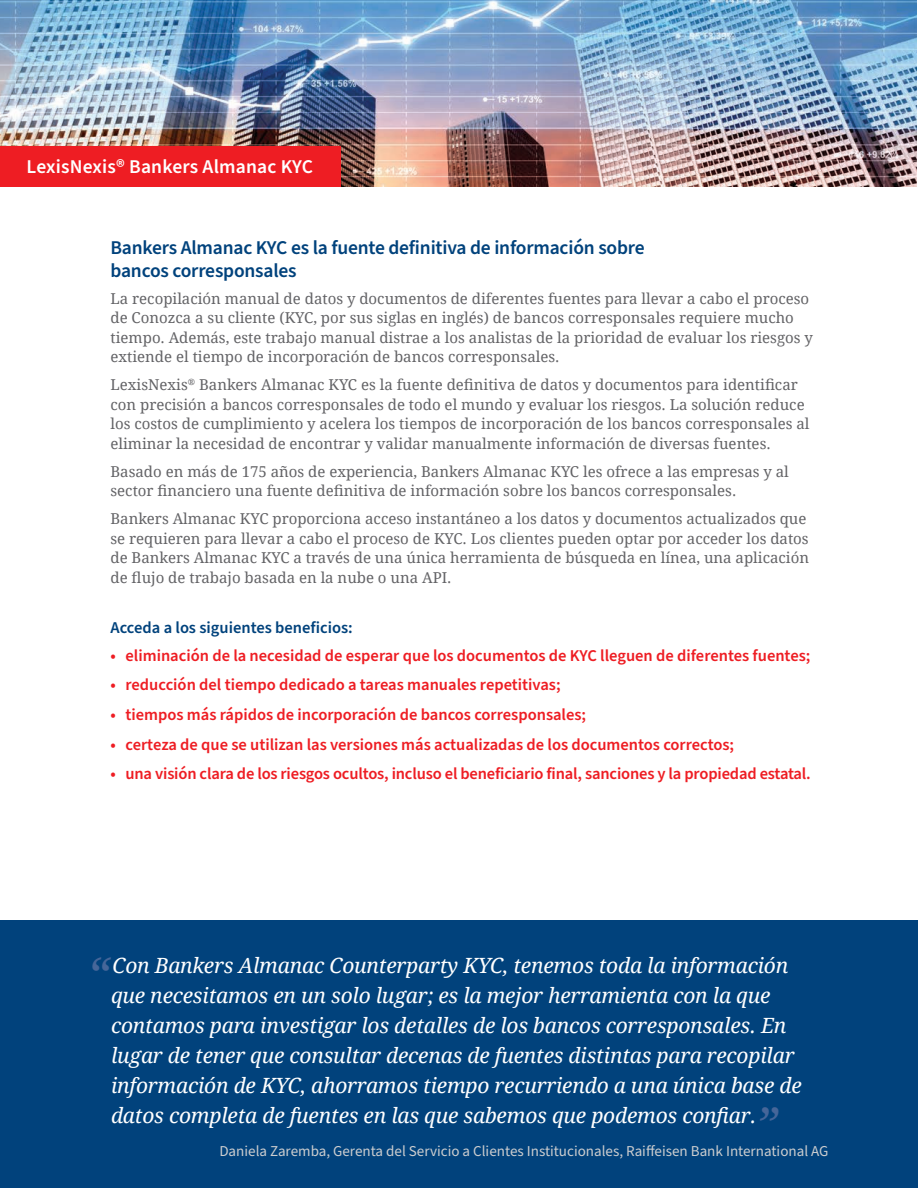
<style>
.page{position:relative;width:918px;height:1188px;background:#fff}
.page>*{position:absolute;margin:0;border:0;box-sizing:border-box;transform-origin:0 0}
.Accent_call_out{font:italic 48.45px "Droid Serif";color:#466699}
.Accent_call_out-2{font:italic 21px/30px "Droid Serif";letter-spacing:-.01em;color:#fff}
.Content_-_Subhead_co{font:600 19.5px/23.4px "Source Sans Pro";letter-spacing:-.01em;color:#01427c}
.DESCRIPTOR_FLAG_-_RI{font:600 19.5px "Source Sans Pro";letter-spacing:.01em;color:#fff}
.R_bullets_bold{font:600 16.5px "Source Sans Pro";color:#ee1d23}
.Content_-_1_Column{font:600 16.5px "Source Sans Pro";color:#01427c}
.Content_-_1_Column-2{font:15px/19.5px "Droid Serif";color:#636366}
.Credit{font:15px "Source Sans Pro";color:#cccdcf}
</style>
<div class="page">
<img style="left:0;top:0;width:917px;height:187px">
<div style="left:0;top:920px;width:918px;height:268px;background:#01427c"></div>
<div style="left:0;top:146px;width:340px;height:41px;background:#ee1d23"></div>
<p class="DESCRIPTOR_FLAG_-_RI" style="left:27px;top:153px;width:288px">LexisNexis® Bankers Almanac KYC</p>
<p class="Content_-_Subhead_co" style="left:111px;top:236px;width:536px">Bankers Almanac KYC es la fuente definitiva de información sobre bancos corresponsales</p>
<p class="Content_-_1_Column-2" style="left:111px;top:288px;width:704px">La recopilación manual de datos y documentos de diferentes fuentes para llevar a cabo el proceso de Conozca a su cliente (KYC, por sus siglas en inglés) de bancos corresponsales requiere mucho tiempo. Además, este trabajo manual distrae a los analistas de la prioridad de evaluar los riesgos y extiende el tiempo de incorporación de bancos corresponsales.</p>
<p class="Content_-_1_Column-2" style="left:111px;top:375px;width:701px">LexisNexis<sup>®</sup> Bankers Almanac KYC es la fuente definitiva de datos y documentos para identificar con precisión a bancos corresponsales de todo el mundo y evaluar los riesgos. La solución reduce los costos de cumplimiento y acelera los tiempos de incorporación de los bancos corresponsales al eliminar la necesidad de encontrar y validar manualmente información de diversas fuentes.</p>
<p class="Content_-_1_Column-2" style="left:111px;top:461px;width:680px">Basado en más de 175 años de experiencia, Bankers Almanac KYC les ofrece a las empresas y al sector financiero una fuente definitiva de información sobre los bancos corresponsales.</p>
<p class="Content_-_1_Column-2" style="left:111px;top:509px;width:700px">Bankers Almanac KYC proporciona acceso instantáneo a los datos y documentos actualizados que se requieren para llevar a cabo el proceso de KYC. Los clientes pueden optar por acceder los datos de Bankers Almanac KYC a través de una única herramienta de búsqueda en línea, una aplicación de flujo de trabajo basada en la nube o una API.</p>
<p class="Content_-_1_Column" style="left:111px;top:616px;width:244px">Acceda a los siguientes beneficios:</p>
<p class="R_bullets_bold" style="left:111px;top:644px;width:701px">• eliminación de la necesidad de esperar que los documentos de KYC lleguen de diferentes fuentes;</p>
<p class="R_bullets_bold" style="left:111px;top:674px;width:452px">• reducción del tiempo dedicado a tareas manuales repetitivas;</p>
<p class="R_bullets_bold" style="left:111px;top:703px;width:477px">• tiempos más rápidos de incorporación de bancos corresponsales;</p>
<p class="R_bullets_bold" style="left:111px;top:733px;width:625px">• certeza de que se utilizan las versiones más actualizadas de los documentos correctos;</p>
<p class="R_bullets_bold" style="left:111px;top:763px;width:702px">• una visión clara de los riesgos ocultos, incluso el beneficiario final, sanciones y la propiedad estatal.</p>
<p class="Accent_call_out" style="left:87px;top:941px;width:23px">“</p>
<p class="Accent_call_out-2" style="left:111px;top:950px;width:692px">Con Bankers Almanac Counterparty KYC, tenemos toda la información que necesitamos en un solo lugar; es la mejor herramienta con la que contamos para investigar los detalles de los bancos corresponsales. En lugar de tener que consultar decenas de fuentes distintas para recopilar información de KYC, ahorramos tiempo recurriendo a una única base de datos completa de fuentes en las que sabemos que podemos confiar.</p>
<p class="Accent_call_out" style="left:756px;top:1091px;width:23px">”</p>
<p class="Credit" style="left:219px;top:1141px;width:611px">Daniela Zaremba, Gerenta del Servicio a Clientes Institucionales, Raiffeisen Bank International AG</p>
</div>
